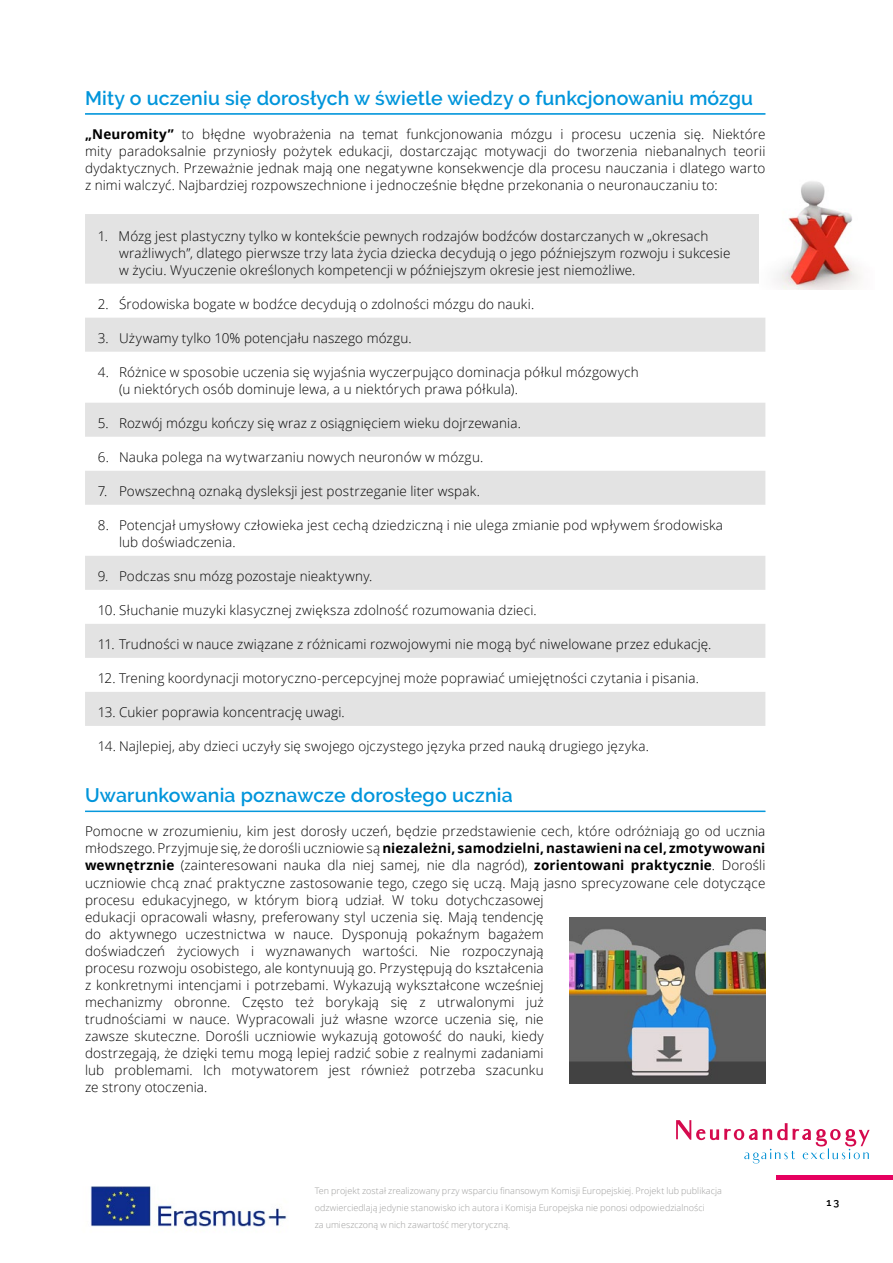
<style>
.page{position:relative;width:893px;height:1263px;background:#fff}
.page>*{position:absolute;margin:0;border:0;box-sizing:border-box;transform-origin:0 0}
.t1{font:600 19.5px "Raleway";letter-spacing:.01em;color:#0095db}
.t2{font:300 13.5px/17px "Open Sans";letter-spacing:.01em;color:#000}
.t3{font:600 10.5px "Raleway";color:#000}
.t4{font:300 9px/17px "Open Sans";letter-spacing:.005em;color:#9d9d9c}
.s1{font-weight:700}
</style>
<div class="page">
<hr style="left:776px;top:1176px;width:117px;height:4px;background:#e60060">
<img style="left:90px;top:1186px;width:197px;height:45px">
<svg style="left:676px;top:1120px;width:194px;height:43px"></svg>
<hr style="left:85px;top:113px;width:680px;height:1px;background:#0095db">
<hr style="left:85px;top:114px;width:680px;height:1px;background:#0095db">
<hr style="left:85px;top:811px;width:680px;height:1px;background:#0095db">
<svg style="left:85px;top:214px;width:680px;height:512px;fill:#e3e3e3"></svg>
<img style="left:760px;top:181px;width:101px;height:109px">
<img style="left:569px;top:917px;width:196px;height:166px">
<h1 class="t1" style="left:85px;top:87px;width:670px">Mity o uczeniu się dorosłych w świetle wiedzy o funkcjonowaniu mózgu</h1>
<p class="t2" style="left:85px;top:125px;width:682px;text-align:justify"><span class="s1">„Neuromity”</span> to błędne wyobrażenia na temat funkcjonowania mózgu i procesu uczenia się. Niektóre mity paradoksalnie przyniosły pożytek edukacji, dostarczając motywacji do tworzenia niebanalnych teorii dydaktycznych. Przeważnie jednak mają one negatywne konsekwencje dla procesu nauczania i dlatego warto z nimi walczyć. Najbardziej rozpowszechnione i jednocześnie błędne przekonania o neuronauczaniu to:</p>
<p class="t2" style="left:119px;top:227px;width:613px;text-indent:-21px">1. Mózg jest plastyczny tylko w kontekście pewnych rodzajów bodźców dostarczanych w „okresach wrażliwych”, dlatego pierwsze trzy lata życia dziecka decydują o jego późniejszym rozwoju i sukcesie w życiu. Wyuczenie określonych kompetencji w późniejszym okresie jest niemożliwe.</p>
<p class="t2" style="left:98px;top:295px;width:438px">2. Środowiska bogate w bodźce decydują o zdolności mózgu do nauki.</p>
<p class="t2" style="left:98px;top:329px;width:315px">3. Używamy tylko 10% potencjału naszego mózgu.</p>
<p class="t2" style="left:119px;top:363px;width:521px;text-indent:-21px">4. Różnice w sposobie uczenia się wyjaśnia wyczerpująco dominacja półkul mózgowych (u niektórych osób dominuje lewa, a u niektórych prawa półkula).</p>
<p class="t2" style="left:98px;top:414px;width:425px">5. Rozwój mózgu kończy się wraz z osiągnięciem wieku dojrzewania.</p>
<p class="t2" style="left:98px;top:448px;width:387px">6. Nauka polega na wytwarzaniu nowych neuronów w mózgu.</p>
<p class="t2" style="left:98px;top:483px;width:384px">7. Powszechną oznaką dysleksji jest postrzeganie liter wspak.</p>
<p class="t2" style="left:119px;top:517px;width:605px;text-indent:-21px">8. Potencjał umysłowy człowieka jest cechą dziedziczną i nie ulega zmianie pod wpływem środowiska lub doświadczenia.</p>
<p class="t2" style="left:98px;top:568px;width:276px">9. Podczas snu mózg pozostaje nieaktywny.</p>
<p class="t2" style="left:98px;top:602px;width:440px">10. Słuchanie muzyki klasycznej zwiększa zdolność rozumowania dzieci.</p>
<p class="t2" style="left:98px;top:636px;width:615px">11. Trudności w nauce związane z różnicami rozwojowymi nie mogą być niwelowane przez edukację.</p>
<p class="t2" style="left:98px;top:670px;width:603px">12. Trening koordynacji motoryczno-percepcyjnej może poprawiać umiejętności czytania i pisania.</p>
<p class="t2" style="left:98px;top:704px;width:248px">13. Cukier poprawia koncentrację uwagi.</p>
<p class="t2" style="left:98px;top:738px;width:553px">14. Najlepiej, aby dzieci uczyły się swojego ojczystego języka przed nauką drugiego języka.</p>
<h1 class="t1" style="left:85px;top:784px;width:429px">Uwarunkowania poznawcze dorosłego ucznia</h1>
<p class="t2" style="left:85px;top:823px;width:682px">Pomocne w zrozumieniu, kim jest dorosły uczeń, będzie przedstawienie cech, które odróżniają go od ucznia młodszego. Przyjmuje się, że dorośli uczniowie są <span class="s1">niezależni, samodzielni, nastawieni na cel, zmotywowani wewnętrznie</span> (zainteresowani nauka dla niej samej, nie dla nagród), <span class="s1">zorientowani praktycznie</span>. Dorośli uczniowie chcą znać praktyczne zastosowanie tego, czego się uczą. Mają jasno sprecyzowane cele dotyczące procesu edukacyjnego, w którym biorą udział. W toku dotychczasowej<br>edukacji opracowali własny, preferowany styl uczenia się. Mają tendencję<br>do aktywnego uczestnictwa w nauce. Dysponują pokaźnym bagażem<br>doświadczeń życiowych i wyznawanych wartości. Nie rozpoczynają<br>procesu rozwoju osobistego, ale kontynuują go. Przystępują do kształcenia<br>z konkretnymi intencjami i potrzebami. Wykazują wykształcone wcześniej<br>mechanizmy obronne. Często też borykają się z utrwalonymi już<br>trudnościami w nauce. Wypracowali już własne wzorce uczenia się, nie<br>zawsze skuteczne. Dorośli uczniowie wykazują gotowość do nauki, kiedy<br>dostrzegają, że dzięki temu mogą lepiej radzić sobie z realnymi zadaniami<br>lub problemami. Ich motywatorem jest również potrzeba szacunku<br>ze strony otoczenia.</p>
<p class="t4" style="left:315px;top:1182px;width:409px">Ten projekt został zrealizowany przy wsparciu finansowym Komisji Europejskiej. Projekt lub publikacja odzwierciedlają jedynie stanowisko ich autora i Komisja Europejska nie ponosi odpowiedzialności<br>za umieszczoną w nich zawartość merytoryczną.</p>
<p class="t3" style="left:826px;top:1196px;width:14px">13</p>
</div>
